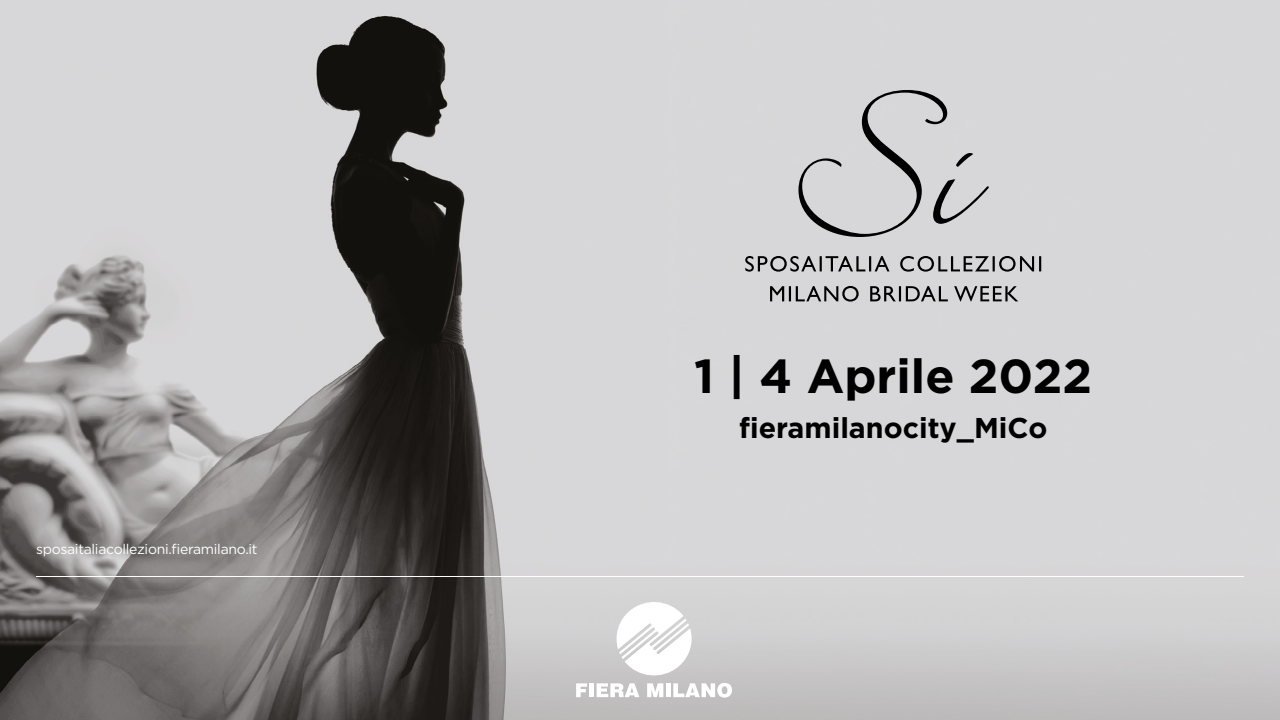
<style>
.page{position:relative;width:1280px;height:720px;background:#fff}
.page>*{position:absolute;margin:0;border:0;box-sizing:border-box;transform-origin:0 0}
.t1{font:700 47.7px "Gotham";color:#000}
.t2{font:700 28.6px "Gotham";color:#000}
.t3{font:14px "Gotham";letter-spacing:-.02em;color:#fff}
</style>
<div class="page">
<img style="left:0;top:0;width:1280px;height:720px">
<hr style="left:36px;top:576px;width:1208px;height:1px;background:#fff">
<svg style="left:576px;top:683px;width:11px;height:14px"></svg>
<div style="left:589px;top:683px;width:5px;height:14px;background:#fff"></div>
<svg style="left:597px;top:598px;width:135px;height:100px"></svg>
<svg style="left:798px;top:90px;width:191px;height:147px;background:#c3c3c4"></svg>
<svg style="left:745px;top:256px;width:296px;height:16px;background:#9a9a9b"></svg>
<svg style="left:770px;top:286px;width:248px;height:16px;background:#969697"></svg>
<p class="t3" style="left:36px;top:540px;width:223px">sposaitaliacollezioni.fieramilano.it</p>
<h1 class="t1" style="left:694px;top:349px;width:400px">1 | 4 Aprile 2022</h1>
<h2 class="t2" style="left:739px;top:411px;width:310px">fieramilanocity_MiCo</h2>
</div>
